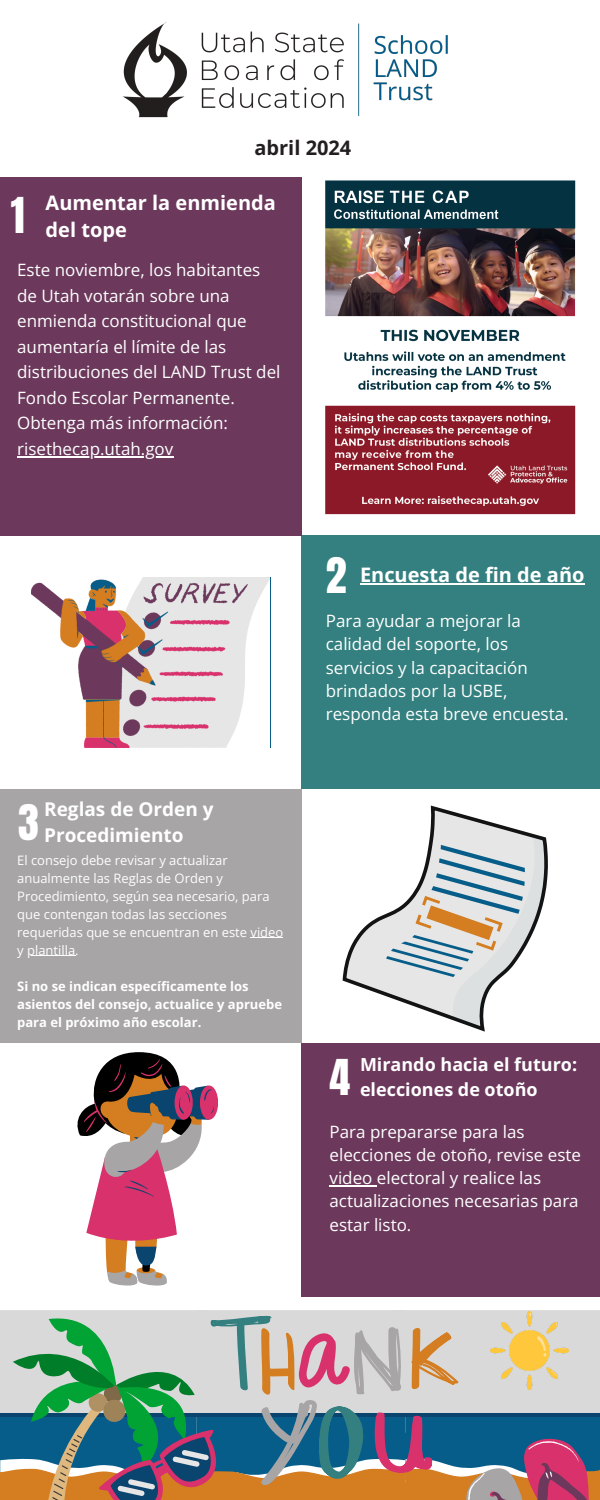
<style>
.page{position:relative;width:600px;height:1500px;background:#fff}
.page>*{position:absolute;margin:0;border:0;box-sizing:border-box;transform-origin:0 0}
.t1{font:42px "Anton";color:#fff}
.t2{font:700 20px/27.8px "Open Sans";color:#fff}
.t3{font:700 20px "Open Sans";color:#231f20}
.t4{font:700 19px/26.2px "Open Sans";color:#fff}
.t5{font:700 18px/24.8px "Open Sans";color:#fff}
.t6{font:17px/23.2px "Open Sans";color:#fff}
.t7{font:13px/18px "Open Sans";color:#fff}
.t8{font:700 13px/18px "Open Sans";color:#fff}
</style>
<div class="page">
<div style="left:0;top:789px;width:301px;height:254px;background:#a7a5a5"></div>
<div style="left:301px;top:535px;width:299px;height:254px;background:#347f7f"></div>
<div style="left:301px;top:1043px;width:299px;height:254px;background:#6c395c"></div>
<img style="left:123px;top:22px;width:325px;height:96px">
<svg style="left:31px;top:577px;width:239px;height:170px"></svg>
<hr style="left:360px;top:584px;width:225px;height:1px;background:#fff">
<svg style="left:77px;top:1052px;width:141px;height:234px"></svg>
<hr style="left:330px;top:1186px;width:47px;height:1px;background:#fff">
<svg style="left:343px;top:806px;width:205px;height:225px"></svg>
<svg style="left:386px;top:836px;width:160px;height:193px"></svg>
<hr style="left:251px;top:937px;width:32px;height:1px;background:#fff">
<hr style="left:27px;top:955px;width:48px;height:1px;background:#fff">
<div style="left:0;top:178px;width:301px;height:357px;background:#6c395c"></div>
<img style="left:325px;top:180px;width:251px;height:335px">
<hr style="left:17px;top:456px;width:156px;height:2px;background:#fff">
<svg style="left:0;top:1310px;width:600px;height:190px;background:#919b96"></svg>
<img style="left:490px;top:1311px;width:78px;height:78px">
<p class="t3" style="left:255px;top:134px;width:98px">abril 2024</p>
<p class="t2" style="left:46px;top:188px;width:232px">Aumentar la enmienda del tope</p>
<p class="t1" style="left:11px;top:185px;width:15px">1</p>
<h3 class="t6" style="left:17px;top:257px;width:265px;line-height:25.5px">Este noviembre, los habitantes de Utah votarán sobre una enmienda constitucional que aumentaría el límite de las distribuciones del LAND Trust del<br>Fondo Escolar Permanente.<br>Obtenga más información:</h3>
<p class="t6" style="left:17px;top:437px;width:158px">risethecap.utah.gov</p>
<h1 class="t4" style="left:44px;top:795px;width:171px">Reglas de Orden y<br>Procedimiento</h1>
<h1 class="t1" style="left:18px;top:792px;width:22px">3</h1>
<p class="t7" style="left:17px;top:851px;width:268px">El consejo debe revisar y actualizar anualmente las Reglas de Orden y Procedimiento, según sea necesario, para que contengan todas las secciones requeridas que se encuentran en este video y plantilla.</p>
<p class="t8" style="left:17px;top:977px;width:266px">Si no se indican específicamente los asientos del consejo, actualice y apruebe para el próximo año escolar.</p>
<h1 class="t1" style="left:326px;top:546px;width:22px">2</h1>
<p class="t2" style="left:360px;top:561px;width:226px">Encuesta de fin de año</p>
<h3 class="t6" style="left:326px;top:609px;width:244px">Para ayudar a mejorar la calidad del soporte, los servicios y la capacitación brindados por la USBE, responda esta breve encuesta.</h3>
<p class="t5" style="left:360px;top:1051px;width:219px">Mirando hacia el futuro: elecciones de otoño</p>
<h4 class="t6" style="left:330px;top:1119px;width:253px">Para prepararse para las elecciones de otoño, revise este video electoral y realice las actualizaciones necesarias para estar listo.</h4>
<p class="t1" style="left:330px;top:1048px;width:22px">4</p>
</div>
